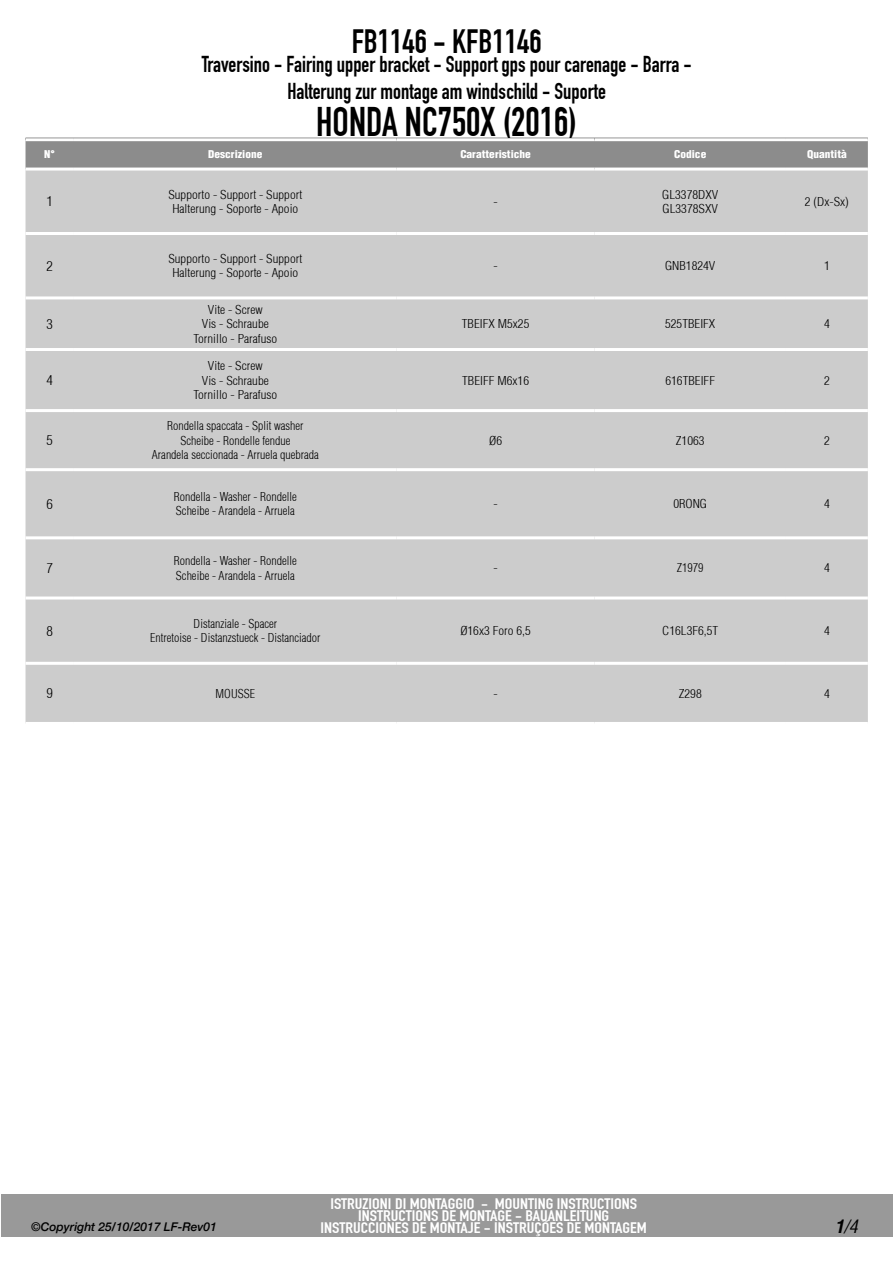
<style>
.page{position:relative;width:893px;height:1263px;background:#fff}
.page>*{position:absolute;margin:0;border:0;box-sizing:border-box;transform-origin:0 0}
.t1{font:40.5px "DIN Engschrift Alternate";color:#000;scale:.95 1}
.t2{font:33px "DIN Engschrift Alternate";color:#000}
.t3{font:22.5px/27px "DIN Engschrift Alternate";color:#000;text-align:center;scale:.95 1}
.t4{font:italic condensed 18px "Helvetica";color:#000}
.t5{font:15px/12px "DIN Engschrift Alternate";color:#fff;text-align:center;scale:1.2 1}
.t6{font:300 condensed 13.5px "Helvetica";color:#000;scale:1.08 1}
.t7{font:300 condensed 12px/14.4px "Helvetica";color:#000;text-align:center;scale:1.08 1}
.t8{font:300 condensed 12px/14.4px "Helvetica";color:#000;text-align:center}
.t9{font:italic 500 12px "Helvetica Neue";color:#000}
.t10{font:900 condensed 10.5px "Helvetica";color:#fff;scale:1.08 1}
.s1{font-weight:700}
</style>
<div class="page">
<div style="left:1px;top:1194px;width:891px;height:43px;background:#999"></div>
<svg style="left:26px;top:141px;width:841px;height:27px;background:#8e8e8e"></svg>
<div style="left:26px;top:171px;width:841px;height:551px;background:#ccc"></div>
<hr style="left:26px;top:232px;width:48px;height:3px;background:#fff">
<hr style="left:74px;top:232px;width:322px;height:3px;background:#fff">
<hr style="left:396px;top:232px;width:198px;height:3px;background:#fff">
<hr style="left:594px;top:232px;width:192px;height:3px;background:#fff">
<hr style="left:786px;top:232px;width:81px;height:3px;background:#fff">
<hr style="left:26px;top:296px;width:48px;height:3px;background:#fff">
<hr style="left:74px;top:296px;width:322px;height:3px;background:#fff">
<hr style="left:396px;top:296px;width:198px;height:3px;background:#fff">
<hr style="left:594px;top:296px;width:192px;height:3px;background:#fff">
<hr style="left:786px;top:296px;width:81px;height:3px;background:#fff">
<hr style="left:26px;top:348px;width:48px;height:3px;background:#fff">
<hr style="left:74px;top:348px;width:322px;height:3px;background:#fff">
<hr style="left:396px;top:348px;width:198px;height:3px;background:#fff">
<hr style="left:594px;top:348px;width:192px;height:3px;background:#fff">
<hr style="left:786px;top:348px;width:81px;height:3px;background:#fff">
<hr style="left:26px;top:409px;width:48px;height:3px;background:#fff">
<hr style="left:74px;top:409px;width:322px;height:3px;background:#fff">
<hr style="left:396px;top:409px;width:198px;height:3px;background:#fff">
<hr style="left:594px;top:409px;width:192px;height:3px;background:#fff">
<hr style="left:786px;top:409px;width:81px;height:3px;background:#fff">
<hr style="left:26px;top:468px;width:48px;height:3px;background:#fff">
<hr style="left:74px;top:468px;width:322px;height:3px;background:#fff">
<hr style="left:396px;top:468px;width:198px;height:3px;background:#fff">
<hr style="left:594px;top:468px;width:192px;height:3px;background:#fff">
<hr style="left:786px;top:468px;width:81px;height:3px;background:#fff">
<hr style="left:26px;top:536px;width:48px;height:3px;background:#fff">
<hr style="left:74px;top:536px;width:322px;height:3px;background:#fff">
<hr style="left:396px;top:536px;width:198px;height:3px;background:#fff">
<hr style="left:594px;top:536px;width:192px;height:3px;background:#fff">
<hr style="left:786px;top:536px;width:81px;height:3px;background:#fff">
<hr style="left:26px;top:597px;width:48px;height:3px;background:#fff">
<hr style="left:74px;top:597px;width:322px;height:3px;background:#fff">
<hr style="left:396px;top:597px;width:198px;height:3px;background:#fff">
<hr style="left:594px;top:597px;width:192px;height:3px;background:#fff">
<hr style="left:786px;top:597px;width:81px;height:3px;background:#fff">
<hr style="left:26px;top:662px;width:48px;height:3px;background:#fff">
<hr style="left:74px;top:662px;width:322px;height:3px;background:#fff">
<hr style="left:396px;top:662px;width:198px;height:3px;background:#fff">
<hr style="left:594px;top:662px;width:192px;height:3px;background:#fff">
<hr style="left:786px;top:662px;width:81px;height:3px;background:#fff">
<h2 class="t2" style="left:352px;top:25px;width:191px">FB1146 - KFB1146</h2>
<h3 class="t3" style="left:202px;top:52px;width:517px">Traversino - Fairing upper bracket - Support gps pour carenage - Barra -<br>Halterung zur montage am windschild - Suporte</h3>
<h1 class="t1" style="left:316px;top:101px;width:276px">HONDA NC750X (2016)</h1>
<p class="t10" style="left:44px;top:150px;width:12px">N°</p>
<p class="t10" style="left:208px;top:150px;width:52px">Descrizione</p>
<p class="t10" style="left:460px;top:150px;width:67px">Caratteristiche</p>
<p class="t10" style="left:674px;top:150px;width:31px">Codice</p>
<p class="t10" style="left:807px;top:150px;width:38px">Quantità</p>
<p class="t6" style="left:46px;top:196px;width:7px">1</p>
<p class="t7" style="left:168px;top:188px;width:125px">Supporto - Support - Support<br>Halterung - Soporte - Apoio</p>
<p class="t7" style="left:662px;top:188px;width:53px;text-align:left">GL3378DXV<br>GL3378SXV</p>
<p class="t7" style="left:805px;top:195px;width:42px">2 (Dx-Sx)</p>
<p class="t7" style="left:493px;top:195px;width:5px">-</p>
<p class="t6" style="left:46px;top:260px;width:7px">2</p>
<p class="t7" style="left:168px;top:252px;width:125px">Supporto - Support - Support<br>Halterung - Soporte - Apoio</p>
<p class="t6" style="left:46px;top:318px;width:7px">3</p>
<p class="t6" style="left:46px;top:375px;width:7px">4</p>
<p class="t6" style="left:46px;top:435px;width:7px">5</p>
<p class="t7" style="left:193px;top:303px;width:79px">Vite - Screw<br>Vis - Schraube<br>Tornillo - Parafuso</p>
<p class="t7" style="left:193px;top:359px;width:79px">Vite - Screw<br>Vis - Schraube<br>Tornillo - Parafuso</p>
<p class="t8" style="left:152px;top:420px;width:168px">Rondella spaccata - Split washer<br>Scheibe - Rondelle fendue<br>Arandela seccionada - Arruela quebrada</p>
<p class="t6" style="left:46px;top:498px;width:7px">6</p>
<p class="t8" style="left:174px;top:490px;width:125px;text-align:left">Rondella - Washer - Rondelle<br>Scheibe - Arandela - Arruela</p>
<p class="t6" style="left:46px;top:563px;width:7px">7</p>
<p class="t8" style="left:174px;top:555px;width:125px;text-align:left">Rondella - Washer - Rondelle<br>Scheibe - Arandela - Arruela</p>
<p class="t7" style="left:493px;top:260px;width:5px">-</p>
<p class="t7" style="left:665px;top:260px;width:48px">GNB1824V</p>
<p class="t7" style="left:824px;top:260px;width:7px">1</p>
<p class="t7" style="left:462px;top:318px;width:64px">TBEIFX M5x25</p>
<p class="t7" style="left:665px;top:318px;width:48px">525TBEIFX</p>
<p class="t7" style="left:824px;top:318px;width:7px">4</p>
<p class="t7" style="left:462px;top:374px;width:63px">TBEIFF M6x16</p>
<p class="t7" style="left:665px;top:374px;width:47px">616TBEIFF</p>
<p class="t7" style="left:824px;top:374px;width:7px">2</p>
<p class="t7" style="left:489px;top:434px;width:13px">Ø6</p>
<p class="t7" style="left:676px;top:434px;width:28px">Z1063</p>
<p class="t7" style="left:824px;top:434px;width:7px">2</p>
<p class="t7" style="left:493px;top:498px;width:5px">-</p>
<p class="t7" style="left:673px;top:498px;width:33px">0RONG</p>
<p class="t7" style="left:824px;top:498px;width:7px">4</p>
<p class="t7" style="left:493px;top:562px;width:5px">-</p>
<p class="t8" style="left:677px;top:562px;width:28px">Z1979</p>
<p class="t7" style="left:824px;top:562px;width:7px">4</p>
<p class="t6" style="left:46px;top:625px;width:7px">8</p>
<p class="t8" style="left:150px;top:617px;width:171px">Distanziale - Spacer<br>Entretoise - Distanzstueck - Distanciador</p>
<p class="t7" style="left:460px;top:624px;width:67px">Ø16x3 Foro 6,5</p>
<p class="t7" style="left:662px;top:624px;width:53px">C16L3F6,5T</p>
<p class="t7" style="left:824px;top:624px;width:7px">4</p>
<p class="t6" style="left:46px;top:688px;width:7px">9</p>
<p class="t8" style="left:216px;top:687px;width:41px">MOUSSE</p>
<p class="t7" style="left:493px;top:687px;width:5px">-</p>
<p class="t7" style="left:678px;top:687px;width:23px">Z298</p>
<p class="t7" style="left:824px;top:687px;width:7px">4</p>
<p class="t9" style="left:31px;top:1222px;width:187px">©Copyright 25/10/2017 LF-Rev01</p>
<p class="t5" style="left:320px;top:1198px;width:273px">ISTRUZIONI DI MONTAGGIO - MOUNTING INSTRUCTIONS<br>INSTRUCTIONS DE MONTAGE - BAUANLEITUNG<br>INSTRUCCIONES DE MONTAJE - INSTRUÇÕES DE MONTAGEM</p>
<h3 class="t4" style="left:834px;top:1216px;width:25px"><span class="s1">1</span>/4</h3>
</div>
